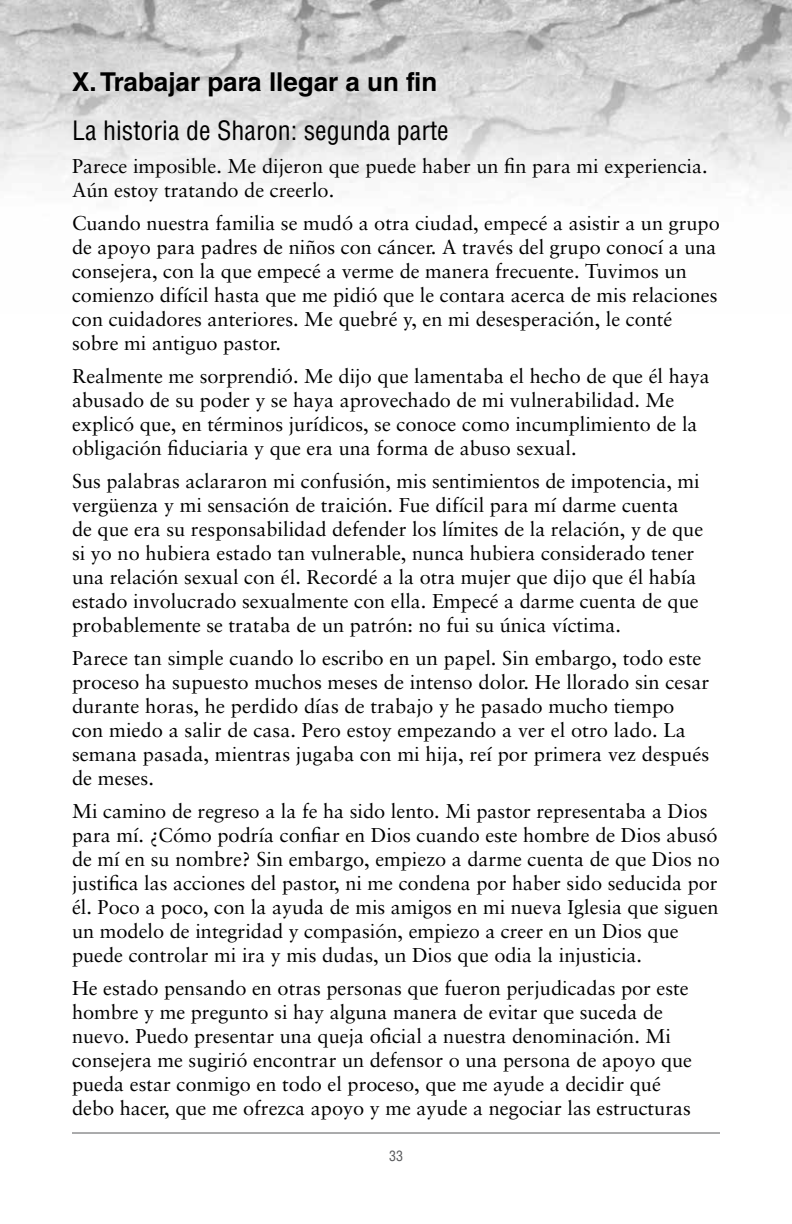
<style>
.page{position:relative;width:792px;height:1224px;background:#fff}
.page>*{position:absolute;margin:0;border:0;box-sizing:border-box;transform-origin:0 0}
.t1{font:condensed 26px "Helvetica LT Std";color:#000}
.t2{font:700 26px "Helvetica LT Std";color:#000}
.t3{font:20px/24px "Sabon";color:#000}
.t4{font:condensed 14px "Helvetica LT Std";color:#58595b}
</style>
<div class="page">
<img style="left:0;top:0;width:792px;height:198px">
<hr style="left:72px;top:1133px;width:648px;height:1px;background:#58595b">
<h1 class="t2" style="left:72px;top:66px;width:367px">X. Trabajar para llegar a un fin</h1>
<h1 class="t1" style="left:72px;top:114px;width:378px">La historia de Sharon: segunda parte</h1>
<p class="t3" style="left:72px;top:154px;width:637px">Parece imposible. Me dijeron que puede haber un fin para mi experiencia.<br>Aún estoy tratando de creerlo.</p>
<p class="t3" style="left:72px;top:211px;width:649px">Cuando nuestra familia se mudó a otra ciudad, empecé a asistir a un grupo de apoyo para padres de niños con cáncer. A través del grupo conocí a una consejera, con la que empecé a verme de manera frecuente. Tuvimos un comienzo difícil hasta que me pidió que le contara acerca de mis relaciones con cuidadores anteriores. Me quebré y, en mi desesperación, le conté sobre mi antiguo pastor.</p>
<p class="t3" style="left:72px;top:364px;width:639px">Realmente me sorprendió. Me dijo que lamentaba el hecho de que él haya abusado de su poder y se haya aprovechado de mi vulnerabilidad. Me explicó que, en términos jurídicos, se conoce como incumplimiento de la obligación fiduciaria y que era una forma de abuso sexual.</p>
<p class="t3" style="left:72px;top:469px;width:633px">Sus palabras aclararon mi confusión, mis sentimientos de impotencia, mi vergüenza y mi sensación de traición. Fue difícil para mí darme cuenta de que era su responsabilidad defender los límites de la relación, y de que si yo no hubiera estado tan vulnerable, nunca hubiera considerado tener una relación sexual con él. Recordé a la otra mujer que dijo que él había estado involucrado sexualmente con ella. Empecé a darme cuenta de que probablemente se trataba de un patrón: no fui su única víctima.</p>
<p class="t3" style="left:72px;top:646px;width:639px">Parece tan simple cuando lo escribo en un papel. Sin embargo, todo este proceso ha supuesto muchos meses de intenso dolor. He llorado sin cesar durante horas, he perdido días de trabajo y he pasado mucho tiempo con miedo a salir de casa. Pero estoy empezando a ver el otro lado. La semana pasada, mientras jugaba con mi hija, reí por primera vez después de meses.</p>
<p class="t3" style="left:72px;top:799px;width:649px">Mi camino de regreso a la fe ha sido lento. Mi pastor representaba a Dios para mí. ¿Cómo podría confiar en Dios cuando este hombre de Dios abusó de mí en su nombre? Sin embargo, empiezo a darme cuenta de que Dios no justifica las acciones del pastor, ni me condena por haber sido seducida por él. Poco a poco, con la ayuda de mis amigos en mi nueva Iglesia que siguen un modelo de integridad y compasión, empiezo a creer en un Dios que puede controlar mi ira y mis dudas, un Dios que odia la injusticia.</p>
<p class="t3" style="left:72px;top:976px;width:622px">He estado pensando en otras personas que fueron perjudicadas por este hombre y me pregunto si hay alguna manera de evitar que suceda de nuevo. Puedo presentar una queja oficial a nuestra denominación. Mi consejera me sugirió encontrar un defensor o una persona de apoyo que pueda estar conmigo en todo el proceso, que me ayude a decidir qué debo hacer, que me ofrezca apoyo y me ayude a negociar las estructuras</p>
<p class="t4" style="left:389px;top:1148px;width:15px">33</p>
</div>
